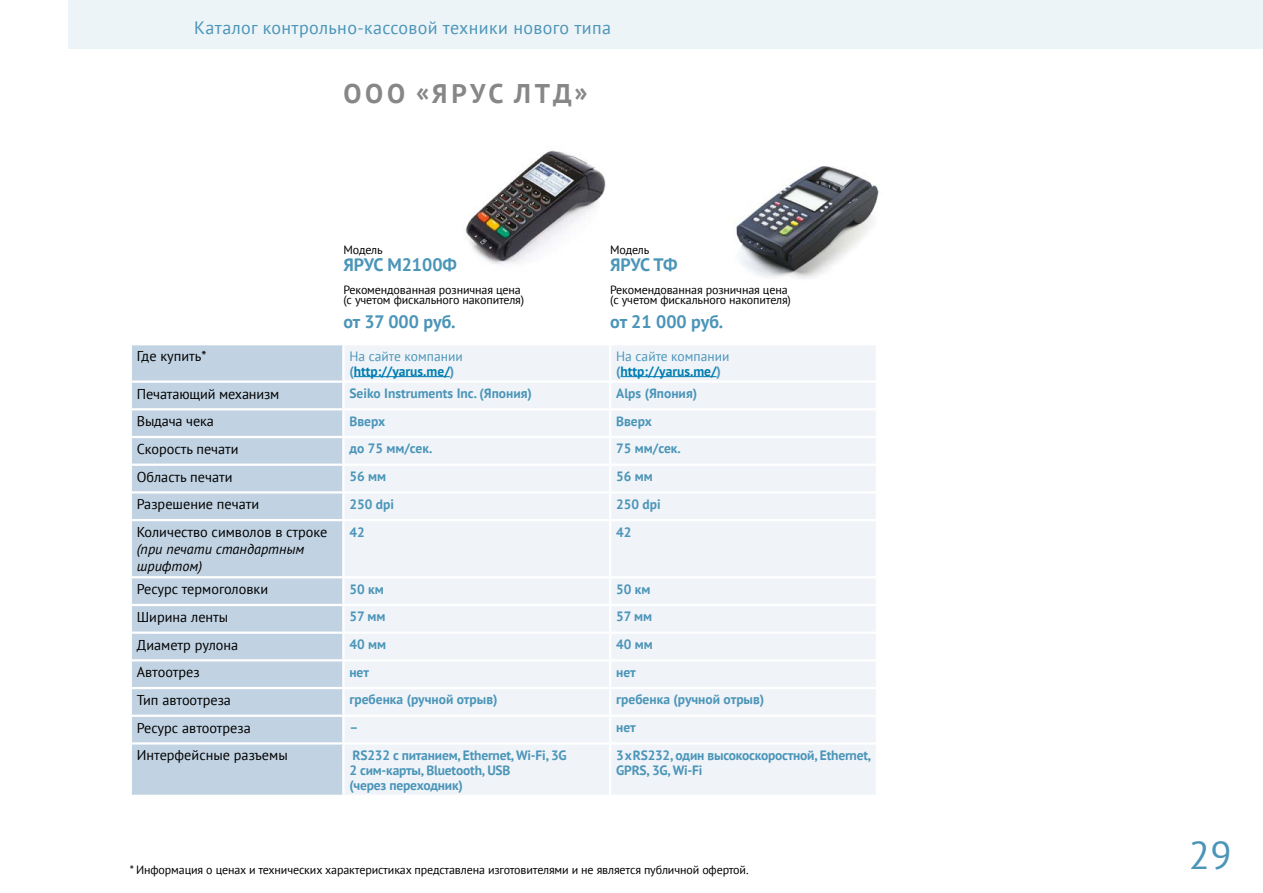
<style>
.page{position:relative;width:1263px;height:893px;background:#fff}
.page>*{position:absolute;margin:0;border:0;box-sizing:border-box;transform-origin:0 0}
.t1{font:38.7px "PT Sans";color:#4b95b8}
.t2{font:700 27px "PT Sans";letter-spacing:.14em;color:#878787}
.t3{font:18px "PT Sans";letter-spacing:.02em;color:#4b95b8}
.t4{font:700 18px "PT Sans";color:#4b95b8}
.t5{font:14.25px "PT Sans";color:#000}
.t6{font:italic 14.25px/17.1px "PT Sans";color:#000}
.t7{font:700 13.5px/15px "PT Sans";color:#4b95b8}
.t8{font:700 13.5px/15px "PT Sans";color:#007db0}
.t9{font:12px/10.5px "PT Sans";letter-spacing:-.01em;color:#000}
.s1{font-weight:400;color:#4b95b8}
.s2{color:#4b95b8}
</style>
<div class="page">
<div style="left:68px;top:0;width:1195px;height:49px;background:#edf4f8"></div>
<img style="left:465px;top:150px;width:141px;height:115px">
<img style="left:736px;top:166px;width:143px;height:113px">
<div style="left:132px;top:345px;width:210px;height:450px;background:#c1d3e3"></div>
<div style="left:345px;top:346px;width:531px;height:449px;background:#f0f4f9"></div>
<hr style="left:130px;top:380px;width:213px;height:3px;background:#fff">
<hr style="left:343px;top:380px;width:267px;height:3px;background:#fff">
<hr style="left:610px;top:380px;width:268px;height:3px;background:#fff">
<hr style="left:130px;top:408px;width:213px;height:2px;background:#fff">
<hr style="left:343px;top:408px;width:267px;height:2px;background:#fff">
<hr style="left:610px;top:408px;width:268px;height:2px;background:#fff">
<hr style="left:130px;top:436px;width:213px;height:2px;background:#fff">
<hr style="left:343px;top:436px;width:267px;height:2px;background:#fff">
<hr style="left:610px;top:436px;width:268px;height:2px;background:#fff">
<hr style="left:130px;top:464px;width:213px;height:2px;background:#fff">
<hr style="left:343px;top:464px;width:267px;height:2px;background:#fff">
<hr style="left:610px;top:464px;width:268px;height:2px;background:#fff">
<hr style="left:130px;top:491px;width:213px;height:2px;background:#fff">
<hr style="left:343px;top:491px;width:267px;height:2px;background:#fff">
<hr style="left:610px;top:491px;width:268px;height:2px;background:#fff">
<hr style="left:130px;top:519px;width:213px;height:2px;background:#fff">
<hr style="left:343px;top:519px;width:267px;height:2px;background:#fff">
<hr style="left:610px;top:519px;width:268px;height:2px;background:#fff">
<hr style="left:130px;top:576px;width:213px;height:2px;background:#fff">
<hr style="left:343px;top:576px;width:267px;height:2px;background:#fff">
<hr style="left:610px;top:576px;width:268px;height:2px;background:#fff">
<hr style="left:130px;top:604px;width:213px;height:2px;background:#fff">
<hr style="left:343px;top:604px;width:267px;height:2px;background:#fff">
<hr style="left:610px;top:604px;width:268px;height:2px;background:#fff">
<hr style="left:130px;top:631px;width:213px;height:3px;background:#fff">
<hr style="left:343px;top:631px;width:267px;height:3px;background:#fff">
<hr style="left:610px;top:631px;width:268px;height:3px;background:#fff">
<hr style="left:130px;top:659px;width:213px;height:2px;background:#fff">
<hr style="left:343px;top:659px;width:267px;height:2px;background:#fff">
<hr style="left:610px;top:659px;width:268px;height:2px;background:#fff">
<hr style="left:130px;top:687px;width:213px;height:2px;background:#fff">
<hr style="left:343px;top:687px;width:267px;height:2px;background:#fff">
<hr style="left:610px;top:687px;width:268px;height:2px;background:#fff">
<hr style="left:130px;top:715px;width:213px;height:2px;background:#fff">
<hr style="left:343px;top:715px;width:267px;height:2px;background:#fff">
<hr style="left:610px;top:715px;width:268px;height:2px;background:#fff">
<hr style="left:130px;top:742px;width:213px;height:3px;background:#fff">
<hr style="left:343px;top:742px;width:267px;height:3px;background:#fff">
<hr style="left:610px;top:742px;width:268px;height:3px;background:#fff">
<hr style="left:609px;top:345px;width:2px;height:35px;background:#fff">
<hr style="left:609px;top:383px;width:2px;height:25px;background:#fff">
<hr style="left:609px;top:410px;width:2px;height:26px;background:#fff">
<hr style="left:609px;top:438px;width:2px;height:26px;background:#fff">
<hr style="left:609px;top:466px;width:2px;height:25px;background:#fff">
<hr style="left:609px;top:493px;width:2px;height:26px;background:#fff">
<hr style="left:609px;top:521px;width:2px;height:55px;background:#fff">
<hr style="left:609px;top:578px;width:2px;height:26px;background:#fff">
<hr style="left:609px;top:606px;width:2px;height:25px;background:#fff">
<hr style="left:609px;top:634px;width:2px;height:25px;background:#fff">
<hr style="left:609px;top:661px;width:2px;height:26px;background:#fff">
<hr style="left:609px;top:689px;width:2px;height:26px;background:#fff">
<hr style="left:609px;top:717px;width:2px;height:25px;background:#fff">
<hr style="left:609px;top:745px;width:2px;height:50px;background:#fff">
<hr style="left:354px;top:376px;width:96px;height:1px;background:#007db0">
<hr style="left:621px;top:376px;width:96px;height:1px;background:#007db0">
<h3 class="t3" style="left:194px;top:17px;width:418px">Каталог контрольно-кассовой техники нового типа</h3>
<h2 class="t2" style="left:343px;top:76px;width:246px">ООО «ЯРУС ЛТД»</h2>
<p class="t9" style="left:343px;top:244px;width:41px">Модель</p>
<p class="t9" style="left:610px;top:244px;width:41px">Модель</p>
<h3 class="t4" style="left:343px;top:253px;width:115px">ЯРУС М2100Ф</h3>
<h3 class="t4" style="left:610px;top:253px;width:69px">ЯРУС ТФ</h3>
<p class="t9" style="left:343px;top:284px;width:182px">Рекомендованная розничная цена (с учетом фискального накопителя)</p>
<p class="t9" style="left:610px;top:284px;width:182px">Рекомендованная розничная цена (с учетом фискального накопителя)</p>
<h3 class="t4" style="left:343px;top:310px;width:114px">от 37 000 руб.</h3>
<h3 class="t4" style="left:610px;top:310px;width:115px">от 21 000 руб.</h3>
<p class="t5" style="left:137px;top:347px;width:71px">Где купить*</p>
<p class="t8" style="left:349px;top:348px;width:115px"><span class="s1">На сайте компании </span><span class="s2">(</span>http://yarus.me/<span class="s2">)</span></p>
<p class="t8" style="left:616px;top:348px;width:115px"><span class="s1">На сайте компании </span><span class="s2">(</span>http://yarus.me/<span class="s2">)</span></p>
<p class="t5" style="left:137px;top:384px;width:144px">Печатающий механизм</p>
<p class="t7" style="left:349px;top:386px;width:184px">Seiko Instruments Inc. (Япония)</p>
<p class="t7" style="left:616px;top:386px;width:83px">Alps (Япония)</p>
<p class="t5" style="left:137px;top:412px;width:79px">Выдача чека</p>
<p class="t7" style="left:349px;top:413px;width:37px">Вверх</p>
<p class="t7" style="left:616px;top:413px;width:37px">Вверх</p>
<p class="t5" style="left:137px;top:440px;width:103px">Скорость печати</p>
<p class="t7" style="left:349px;top:441px;width:84px">до 75 мм/сек.</p>
<p class="t7" style="left:616px;top:441px;width:66px">75 мм/сек.</p>
<p class="t5" style="left:137px;top:467px;width:97px">Область печати</p>
<p class="t7" style="left:349px;top:469px;width:38px">56 мм</p>
<p class="t7" style="left:616px;top:469px;width:38px">56 мм</p>
<p class="t5" style="left:137px;top:495px;width:124px">Разрешение печати</p>
<p class="t7" style="left:349px;top:496px;width:46px">250 dpi</p>
<p class="t7" style="left:616px;top:496px;width:46px">250 dpi</p>
<p class="t5" style="left:137px;top:523px;width:192px">Количество символов в строке</p>
<p class="t6" style="left:137px;top:540px;width:169px">(при печати стандартным шрифтом)</p>
<p class="t7" style="left:349px;top:524px;width:17px">42</p>
<p class="t7" style="left:616px;top:524px;width:17px">42</p>
<p class="t5" style="left:137px;top:580px;width:133px">Ресурс термоголовки</p>
<p class="t7" style="left:349px;top:581px;width:36px">50 км</p>
<p class="t7" style="left:616px;top:581px;width:36px">50 км</p>
<p class="t5" style="left:137px;top:608px;width:93px">Ширина ленты</p>
<p class="t7" style="left:349px;top:609px;width:37px">57 мм</p>
<p class="t7" style="left:616px;top:609px;width:37px">57 мм</p>
<p class="t5" style="left:137px;top:635px;width:103px">Диаметр рулона</p>
<p class="t7" style="left:349px;top:637px;width:38px">40 мм</p>
<p class="t7" style="left:616px;top:637px;width:38px">40 мм</p>
<p class="t5" style="left:137px;top:663px;width:64px">Автоотрез</p>
<p class="t7" style="left:349px;top:664px;width:21px">нет</p>
<p class="t7" style="left:616px;top:664px;width:21px">нет</p>
<p class="t5" style="left:137px;top:691px;width:96px">Тип автоотреза</p>
<p class="t7" style="left:349px;top:692px;width:150px">гребенка (ручной отрыв)</p>
<p class="t7" style="left:616px;top:692px;width:150px">гребенка (ручной отрыв)</p>
<p class="t5" style="left:137px;top:719px;width:115px">Ресурс автоотреза</p>
<p class="t7" style="left:349px;top:720px;width:10px">–</p>
<p class="t7" style="left:616px;top:720px;width:21px">нет</p>
<p class="t5" style="left:137px;top:746px;width:152px">Интерфейсные разъемы</p>
<p class="t7" style="left:349px;top:747px;width:219px">RS232 с питанием, Ethernet, Wi-Fi, 3G<br>2 сим-карты, Bluetooth, USB<br>(через переходник)</p>
<p class="t7" style="left:616px;top:747px;width:257px">3xRS232, один высокоскоростной, Ethernet,<br>GPRS, 3G, Wi-Fi</p>
<p class="t9" style="left:130px;top:864px;width:620px">* Информация о ценах и технических характеристиках представлена изготовителями и не является публичной офертой.</p>
<h1 class="t1" style="left:1189px;top:831px;width:45px">29</h1>
</div>
